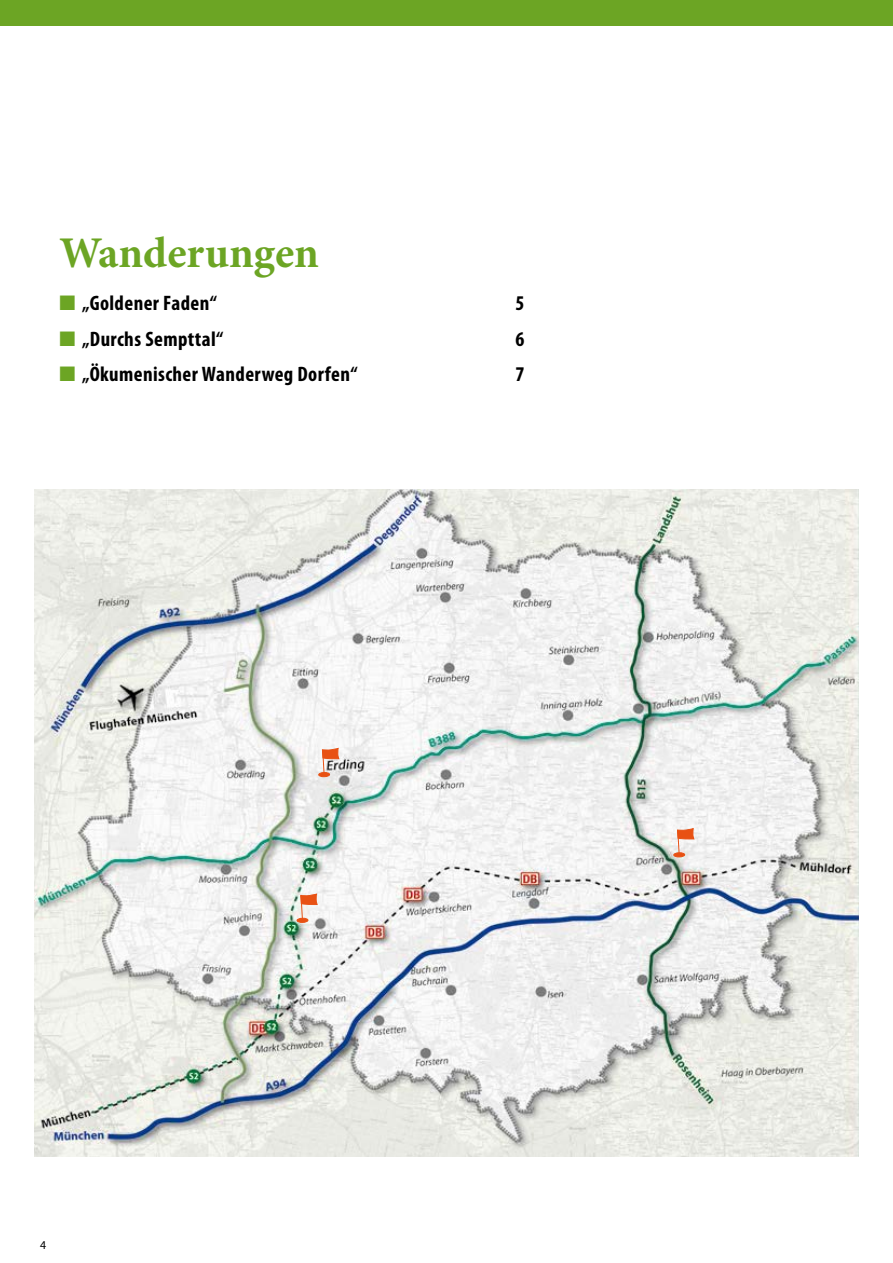
<style>
.page{position:relative;width:893px;height:1263px;background:#fff}
.page>*{position:absolute;margin:0;border:0;box-sizing:border-box;transform-origin:0 0}
.t1{font:700 43.8px "Minion Pro";letter-spacing:-.005em;color:#6ca524}
.t2{font:700 condensed 21px "Myriad Pro";letter-spacing:.02em;color:#000}
.t3{font:12px "Myriad Pro";color:#000}
.s1{color:#6ca524}
</style>
<div class="page">
<img style="left:35px;top:490px;width:824px;height:666px">
<hr style="left:297px;top:918px;width:11px;height:4px;background:#e85113;border-radius:50%">
<div style="left:297px;top:918px;width:11px;height:5px;border:1px solid #e85113;border-radius:50%"></div>
<svg style="left:300px;top:894px;width:17px;height:27px"></svg>
<div style="left:319px;top:772px;width:11px;height:5px;background:#e85113;border-radius:50%"></div>
<div style="left:318px;top:772px;width:12px;height:5px;border:1px solid #e85113;border-radius:50%"></div>
<svg style="left:322px;top:748px;width:17px;height:28px"></svg>
<hr style="left:674px;top:853px;width:11px;height:4px;background:#e85113;border-radius:50%">
<div style="left:673px;top:852px;width:12px;height:5px;border:1px solid #e85113;border-radius:50%"></div>
<svg style="left:677px;top:829px;width:17px;height:27px"></svg>
<div style="left:0;top:0;width:893px;height:26px;background:#6ca524"></div>
<h1 class="t1" style="left:60px;top:222px;width:261px">Wanderungen</h1>
<p class="t2" style="left:60px;top:290px;width:159px"><span class="s1">■</span> „Goldener Faden“</p>
<p class="t2" style="left:516px;top:290px;width:10px">5</p>
<p class="t2" style="left:60px;top:325px;width:165px"><span class="s1">■</span> „Durchs Sempttal“</p>
<p class="t2" style="left:516px;top:325px;width:10px">6</p>
<p class="t2" style="left:60px;top:361px;width:299px"><span class="s1">■</span> „Ökumenischer Wanderweg Dorfen“</p>
<p class="t2" style="left:516px;top:361px;width:10px">7</p>
<p class="t3" style="left:40px;top:1237px;width:8px">4</p>
</div>
